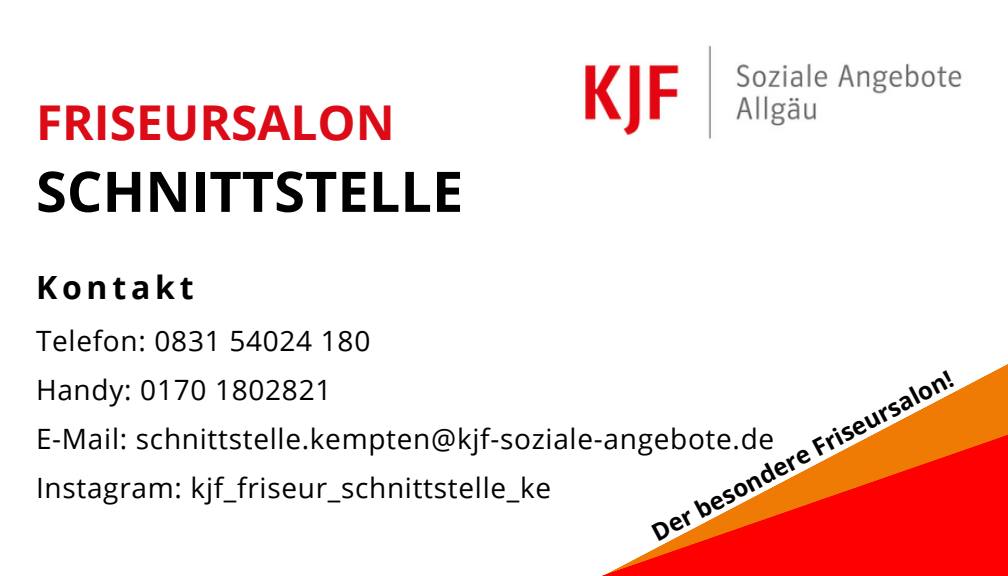
<style>
.page{position:relative;width:1008px;height:576px;background:#fff}
.page>*{position:absolute;margin:0;border:0;box-sizing:border-box;transform-origin:0 0}
.t1{font:700 56px "Open Sans";color:#000}
.t2{font:700 48px "Open Sans";color:#db0b17}
.t3{font:700 32px "Open Sans";letter-spacing:.15em;color:#000}
.t4{font:28px/48.8px "Open Sans";letter-spacing:.025em;color:#000}
.t5{font:700 24px "Open Sans";color:#000}
</style>
<div class="page">
<img style="left:584px;top:45px;width:378px;height:94px">
<svg style="left:901px;top:364px;width:107px;height:56px"></svg>
<svg style="left:602px;top:420px;width:406px;height:156px"></svg>
<p class="t2" style="left:36px;top:89px;width:360px">FRISEURSALON</p>
<p class="t1" style="left:36px;top:152px;width:429px">SCHNITTSTELLE</p>
<p class="t3" style="left:36px;top:264px;width:159px">Kontakt</p>
<h2 class="t4" style="left:36px;top:315px;width:740px">Telefon: 0831 54024 180<br>Handy: 0170 1802821<br>E-Mail: schnittstelle.kempten@kjf-soziale-angebote.de Instagram: kjf_friseur_schnittstelle_ke</h2>
<h3 class="t5" style="left:646px;top:519px;width:338px;rotate:-28deg">Der besondere Friseursalon!</h3>
</div>
